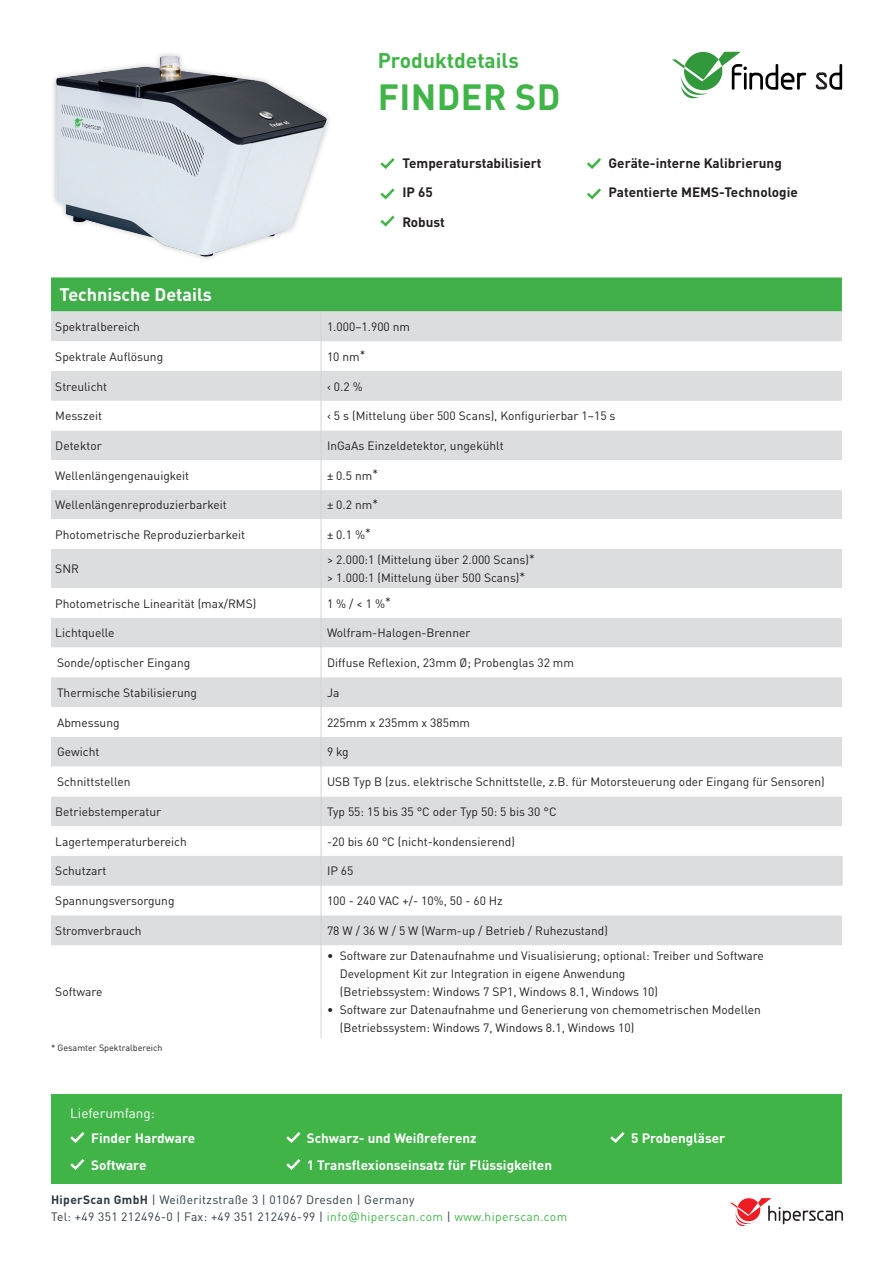
<style>
.page{position:relative;width:893px;height:1263px;background:#fff}
.page>*{position:absolute;margin:0;border:0;box-sizing:border-box;transform-origin:0 0}
.Front_H1{font:700 36px "DINOT";letter-spacing:.01em;color:#41b448}
.Front_H1-2{font:700 21px "DINOT";color:#41b448}
.t1{font:700 18px "DINOT";color:#fff}
.t2{font:700 13.5px "DINOT";color:#fff}
.t3{font:700 13.5px "DINOT";color:#231f20}
.t4{font:13.5px "DINOT";color:#fff}
.t5{font:12px/18px "DINOT";color:#231f20}
.t6{font:12px/16.5px "DINOT";letter-spacing:.03em;color:#2f3843}
.t7{font:9px "DINOT";color:#231f20}
.s1{font-weight:700}
.s2{color:#41b448}
.s3{font-family:"Verdana";color:#41b448}
</style>
<div class="page">
<div style="left:51px;top:277px;width:791px;height:34px;background:#40ae49"></div>
<div style="left:51px;top:311px;width:791px;height:30px;background:#dcdddf"></div>
<svg style="left:51px;top:341px;width:791px;height:697px"></svg>
<svg style="left:51px;top:677px;width:791px;height:268px;fill:#dcdddf"></svg>
<hr style="left:321px;top:341px;width:1px;height:30px;background:#d1d2d4">
<hr style="left:321px;top:371px;width:1px;height:30px;background:#d1d2d4">
<hr style="left:321px;top:401px;width:1px;height:30px;background:#d1d2d4">
<svg style="left:321px;top:431px;width:1px;height:29px"></svg>
<hr style="left:321px;top:460px;width:1px;height:30px;background:#d1d2d4">
<svg style="left:321px;top:490px;width:1px;height:29px"></svg>
<hr style="left:321px;top:519px;width:1px;height:30px;background:#d1d2d4">
<hr style="left:321px;top:549px;width:1px;height:39px;background:#d1d2d4">
<hr style="left:321px;top:588px;width:1px;height:30px;background:#d1d2d4">
<svg style="left:321px;top:618px;width:1px;height:29px"></svg>
<hr style="left:321px;top:647px;width:1px;height:30px;background:#d1d2d4">
<hr style="left:321px;top:677px;width:1px;height:30px;background:#d1d2d4">
<hr style="left:321px;top:707px;width:1px;height:30px;background:#d1d2d4">
<hr style="left:321px;top:737px;width:1px;height:30px;background:#d1d2d4">
<svg style="left:321px;top:767px;width:1px;height:29px"></svg>
<hr style="left:321px;top:796px;width:1px;height:30px;background:#d1d2d4">
<hr style="left:321px;top:826px;width:1px;height:30px;background:#d1d2d4">
<svg style="left:321px;top:886px;width:1px;height:29px"></svg>
<hr style="left:321px;top:915px;width:1px;height:30px;background:#d1d2d4">
<hr style="left:321px;top:945px;width:1px;height:93px;background:#d1d2d4">
<hr style="left:321px;top:311px;width:1px;height:30px;background:#d1d2d4">
<hr style="left:321px;top:856px;width:1px;height:30px;background:#d1d2d4">
<hr style="left:842px;top:856px;width:1px;height:30px;background:#d1d2d4">
<svg style="left:672px;top:52px;width:134px;height:47px"></svg>
<svg style="left:816px;top:64px;width:26px;height:26px"></svg>
<div style="left:51px;top:50px;width:282px;height:212px;background:#231f20;opacity:.3"></div>
<img style="left:56px;top:50px;width:270px;height:206px">
<svg style="left:380px;top:158px;width:15px;height:11px"></svg>
<svg style="left:587px;top:158px;width:14px;height:11px"></svg>
<svg style="left:380px;top:188px;width:15px;height:12px"></svg>
<svg style="left:587px;top:188px;width:14px;height:12px"></svg>
<svg style="left:380px;top:215px;width:15px;height:12px"></svg>
<svg style="left:730px;top:1198px;width:113px;height:28px"></svg>
<div style="left:51px;top:1094px;width:791px;height:89px;background:#41b448"></div>
<svg style="left:70px;top:1132px;width:15px;height:11px"></svg>
<svg style="left:286px;top:1132px;width:15px;height:11px"></svg>
<svg style="left:610px;top:1132px;width:15px;height:11px"></svg>
<svg style="left:70px;top:1159px;width:15px;height:11px"></svg>
<svg style="left:286px;top:1159px;width:15px;height:11px"></svg>
<p class="Front_H1-2" style="left:378px;top:47px;width:143px">Produktdetails</p>
<p class="Front_H1" style="left:378px;top:73px;width:184px">FINDER SD</p>
<p class="t3" style="left:402px;top:154px;width:141px">Temperaturstabilisiert</p>
<p class="t3" style="left:402px;top:183px;width:32px">IP 65</p>
<p class="t3" style="left:402px;top:213px;width:44px">Robust</p>
<p class="t3" style="left:608px;top:155px;width:175px">Geräte-interne Kalibrierung</p>
<p class="t3" style="left:608px;top:183px;width:191px">Patentierte MEMS-Technologie</p>
<p class="t1" style="left:60px;top:283px;width:154px">Technische Details</p>
<p class="t5" style="left:55px;top:317px;width:86px">Spektralbereich</p>
<p class="t5" style="left:327px;top:317px;width:85px">1.000–1.900 nm</p>
<p class="t5" style="left:55px;top:347px;width:109px">Spektrale Auflösung</p>
<p class="t5" style="left:327px;top:347px;width:40px">10 nm*</p>
<p class="t5" style="left:55px;top:377px;width:53px">Streulicht</p>
<p class="t5" style="left:327px;top:377px;width:37px">‹ 0.2 %</p>
<p class="t5" style="left:55px;top:407px;width:48px">Messzeit</p>
<p class="t5" style="left:327px;top:407px;width:290px">‹ 5 s (Mittelung über 500 Scans), Konfigurierbar 1–15 s</p>
<p class="t5" style="left:55px;top:436px;width:48px">Detektor</p>
<p class="t5" style="left:327px;top:436px;width:178px">InGaAs Einzeldetektor, ungekühlt</p>
<p class="t5" style="left:55px;top:466px;width:135px">Wellenlängengenauigkeit</p>
<p class="t5" style="left:327px;top:466px;width:52px">± 0.5 nm*</p>
<p class="t5" style="left:55px;top:496px;width:173px">Wellenlängenreproduzierbarkeit</p>
<p class="t5" style="left:327px;top:496px;width:52px">± 0.2 nm*</p>
<p class="t5" style="left:55px;top:525px;width:191px">Photometrische Reproduzierbarkeit</p>
<p class="t5" style="left:327px;top:525px;width:45px">± 0.1 %*</p>
<p class="t5" style="left:55px;top:559px;width:25px">SNR</p>
<p class="t5" style="left:327px;top:550px;width:209px">&gt; 2.000:1 (Mittelung über 2.000 Scans)*</p>
<p class="t5" style="left:327px;top:568px;width:200px">&gt; 1.000:1 (Mittelung über 500 Scans)*</p>
<p class="t5" style="left:55px;top:594px;width:203px">Photometrische Linearität (max/RMS)</p>
<p class="t5" style="left:327px;top:594px;width:65px">1 % / &lt; 1 %*</p>
<p class="t5" style="left:55px;top:624px;width:61px">Lichtquelle</p>
<p class="t5" style="left:327px;top:624px;width:145px">Wolfram-Halogen-Brenner</p>
<p class="t5" style="left:57px;top:653px;width:135px">Sonde/optischer Eingang</p>
<p class="t5" style="left:327px;top:653px;width:248px">Diffuse Reflexion, 23mm Ø; Probenglas 32 mm</p>
<p class="t5" style="left:57px;top:683px;width:142px">Thermische Stabilisierung</p>
<p class="t5" style="left:327px;top:683px;width:14px">Ja</p>
<p class="t5" style="left:57px;top:713px;width:64px">Abmessung</p>
<p class="t5" style="left:327px;top:713px;width:145px">225mm x 235mm x 385mm</p>
<p class="t5" style="left:57px;top:743px;width:44px">Gewicht</p>
<p class="t5" style="left:327px;top:743px;width:23px">9 kg</p>
<p class="t5" style="left:57px;top:772px;width:75px">Schnittstellen</p>
<p class="t5" style="left:327px;top:772px;width:499px">USB Typ B (zus. elektrische Schnittstelle, z.B. für Motorsteuerung oder Eingang für Sensoren)</p>
<p class="t5" style="left:55px;top:802px;width:107px">Betriebstemperatur</p>
<p class="t5" style="left:327px;top:802px;width:231px">Typ 55: 15 bis 35 °C oder Typ 50: 5 bis 30 °C</p>
<p class="t5" style="left:55px;top:832px;width:133px">Lagertemperaturbereich</p>
<p class="t5" style="left:327px;top:832px;width:189px">-20 bis 60 °C (nicht-kondensierend)</p>
<p class="t5" style="left:55px;top:862px;width:53px">Schutzart</p>
<p class="t5" style="left:327px;top:862px;width:28px">IP 65</p>
<p class="t5" style="left:55px;top:892px;width:121px">Spannungsversorgung</p>
<p class="t5" style="left:327px;top:892px;width:177px">100 - 240 VAC +/- 10%, 50 - 60 Hz</p>
<p class="t5" style="left:55px;top:921px;width:88px">Stromverbrauch</p>
<p class="t5" style="left:327px;top:921px;width:282px">78 W / 36 W / 5 W (Warm-up / Betrieb / Ruhezustand)</p>
<p class="t5" style="left:55px;top:983px;width:49px">Software</p>
<p class="t7" style="left:51px;top:1042px;width:113px">* Gesamter Spektralbereich</p>
<p class="t5" style="left:340px;top:947px;width:425px;text-indent:-13px">• Software zur Datenaufnahme und Visualisierung; optional: Treiber und Software<br>Development Kit zur Integration in eigene Anwendung<br>(Betriebssystem: Windows 7 SP1, Windows 8.1, Windows 10)</p>
<p class="t5" style="left:340px;top:1001px;width:423px;text-indent:-13px">• Software zur Datenaufnahme und Generierung von chemometrischen Modellen (Betriebssystem: Windows 7, Windows 8.1, Windows 10)</p>
<p class="t4" style="left:70px;top:1104px;width:86px">Lieferumfang:</p>
<p class="t2" style="left:91px;top:1129px;width:105px">Finder Hardware</p>
<p class="t2" style="left:307px;top:1129px;width:171px">Schwarz- und Weißreferenz</p>
<p class="t2" style="left:631px;top:1129px;width:96px">5 Probengläser</p>
<p class="t2" style="left:91px;top:1156px;width:57px">Software</p>
<p class="t2" style="left:307px;top:1156px;width:247px">1 Transflexionseinsatz für Flüssigkeiten</p>
<p class="t6" style="left:51px;top:1192px;width:518px"><span class="s1">HiperScan GmbH</span> | Weißeritzstraße 3 | 01067 Dresden | Germany<br>Tel: +49 351 212496-0 | Fax: +49 351 212496-99 | <span class="s2">info</span><span class="s3">@</span><span class="s2">hiperscan.com</span> | <span class="s2">www.hiperscan.com</span></p>
</div>
